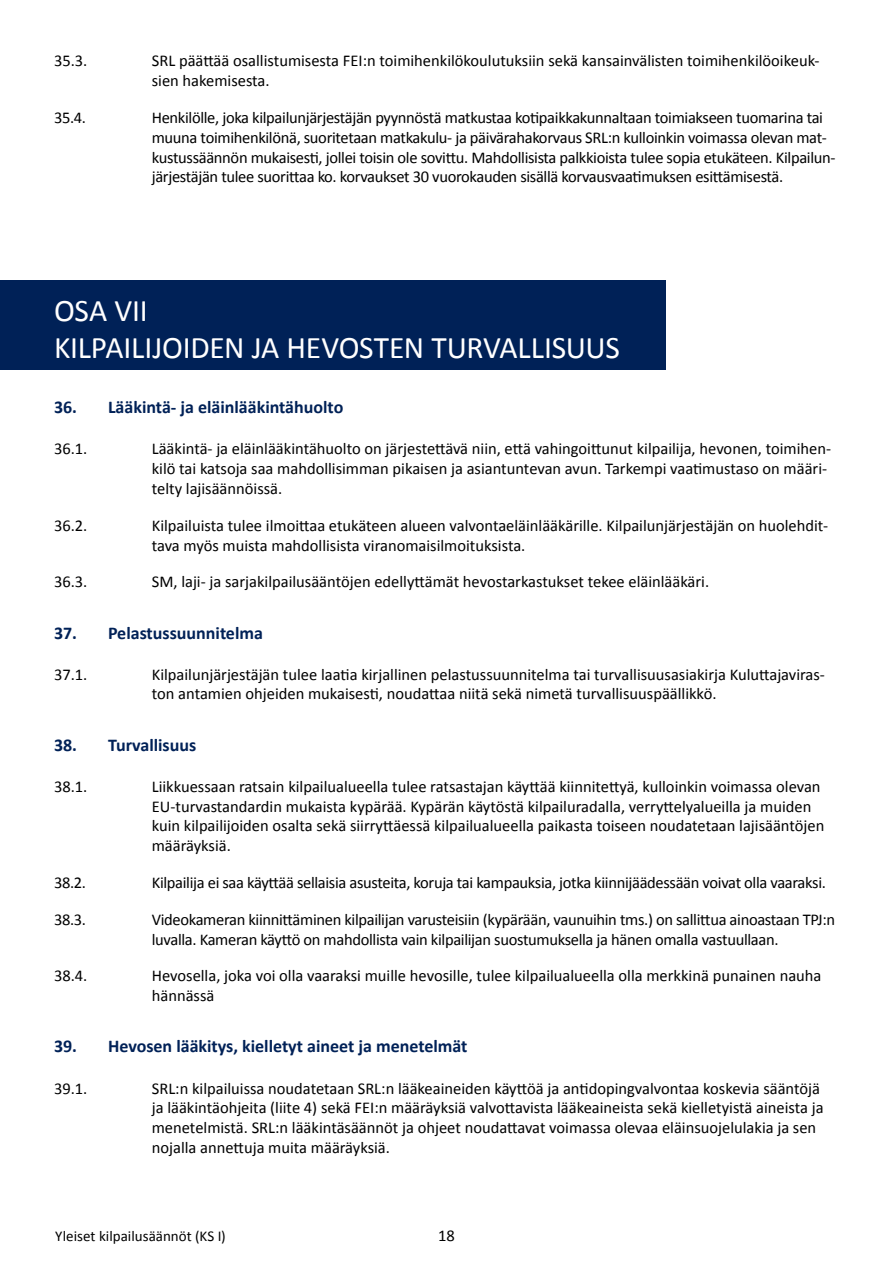
<style>
.page{position:relative;width:893px;height:1263px;background:#fff}
.page>*{position:absolute;margin:0;border:0;box-sizing:border-box;transform-origin:0 0}
.t1{font:31.5px/37.8px "Calibri";letter-spacing:-.01em;color:#fff}
.t2{font:700 18px "Calibri";color:#002157}
.t3{font:16.5px/19.8px "Calibri";color:#000}
.t4{font:16.5px/19.8px "Calibri";letter-spacing:-.02em;color:#000}
.t5{font:15px "Calibri";color:#000}
</style>
<div class="page">
<div style="left:0;top:281px;width:665px;height:89px;background:#002157"></div>
<p class="t3" style="left:54px;top:51px;width:35px">35.3.</p>
<p class="t3" style="left:152px;top:51px;width:669px">SRL päättää osallistumisesta FEI:n toimihenkilökoulutuksiin sekä kansainvälisten toimihenkilöoikeuk&shy;sien hakemisesta.</p>
<p class="t3" style="left:54px;top:108px;width:34px">35.4.</p>
<p class="t4" style="left:152px;top:108px;width:685px">Henkilölle, joka kilpailunjärjestäjän pyynnöstä matkustaa kotipaikkakunnaltaan toimiakseen tuomarina tai muuna toimihenkilönä, suoritetaan matkakulu- ja päivärahakorvaus SRL:n kulloinkin voimassa olevan mat&shy;kustussäännön mukaisesti, jollei toisin ole sovittu. Mahdollisista palkkioista tulee sopia etukäteen. Kilpailun&shy;järjestäjän tulee suorittaa ko. korvaukset 30 vuorokauden sisällä korvausvaatimuksen esittämisestä.</p>
<h1 class="t1" style="left:54px;top:291px;width:567px">OSA VII<br>KILPAILIJOIDEN JA HEVOSTEN TURVALLISUUS</h1>
<p class="t2" style="left:54px;top:396px;width:291px">36. Lääkintä- ja eläinlääkintähuolto</p>
<p class="t3" style="left:54px;top:439px;width:35px">36.1.</p>
<p class="t3" style="left:152px;top:439px;width:681px">Lääkintä- ja eläinlääkintähuolto on järjestettävä niin, että vahingoittunut kilpailija, hevonen, toimihen&shy;kilö tai katsoja saa mahdollisimman pikaisen ja asiantuntevan avun. Tarkempi vaatimustaso on määri&shy;telty lajisäännöissä.</p>
<p class="t3" style="left:54px;top:515px;width:35px">36.2.</p>
<p class="t3" style="left:152px;top:515px;width:678px">Kilpailuista tulee ilmoittaa etukäteen alueen valvontaeläinlääkärille. Kilpailunjärjestäjän on huolehdit&shy;tava myös muista mahdollisista viranomaisilmoituksista.</p>
<p class="t3" style="left:54px;top:572px;width:35px">36.3.</p>
<p class="t3" style="left:152px;top:572px;width:559px">SM, laji- ja sarjakilpailusääntöjen edellyttämät hevostarkastukset tekee eläinlääkäri.</p>
<p class="t2" style="left:54px;top:621px;width:210px">37. Pelastussuunnitelma</p>
<p class="t3" style="left:54px;top:664px;width:35px">37.1.</p>
<p class="t3" style="left:152px;top:664px;width:675px">Kilpailunjärjestäjän tulee laatia kirjallinen pelastussuunnitelma tai turvallisuusasiakirja Kuluttajaviras&shy;ton antamien ohjeiden mukaisesti, noudattaa niitä sekä nimetä turvallisuuspäällikkö.</p>
<p class="t2" style="left:54px;top:733px;width:144px">38. Turvallisuus</p>
<p class="t3" style="left:54px;top:776px;width:35px">38.1.</p>
<p class="t3" style="left:152px;top:776px;width:674px">Liikkuessaan ratsain kilpailualueella tulee ratsastajan käyttää kiinnitettyä, kulloinkin voimassa olevan EU-turvastandardin mukaista kypärää. Kypärän käytöstä kilpailuradalla, verryttelyalueilla ja muiden kuin kilpailijoiden osalta sekä siirryttäessä kilpailualueella paikasta toiseen noudatetaan lajisääntöjen määräyksiä.</p>
<p class="t3" style="left:54px;top:873px;width:34px">38.2.</p>
<p class="t4" style="left:152px;top:873px;width:676px">Kilpailija ei saa käyttää sellaisia asusteita, koruja tai kampauksia, jotka kiinnijäädessään voivat olla vaaraksi.</p>
<p class="t3" style="left:54px;top:909px;width:34px">38.3.</p>
<p class="t4" style="left:152px;top:909px;width:685px">Videokameran kiinnittäminen kilpailijan varusteisiin (kypärään, vaunuihin tms.) on sallittua ainoastaan TPJ:n luvalla. Kameran käyttö on mahdollista vain kilpailijan suostumuksella ja hänen omalla vastuullaan.</p>
<p class="t3" style="left:54px;top:966px;width:35px">38.4.</p>
<p class="t3" style="left:152px;top:966px;width:671px">Hevosella, joka voi olla vaaraksi muille hevosille, tulee kilpailualueella olla merkkinä punainen nauha hännässä</p>
<p class="t2" style="left:54px;top:1035px;width:415px">39. Hevosen lääkitys, kielletyt aineet ja menetelmät</p>
<p class="t3" style="left:54px;top:1078px;width:35px">39.1.</p>
<p class="t3" style="left:152px;top:1078px;width:673px">SRL:n kilpailuissa noudatetaan SRL:n lääkeaineiden käyttöä ja antidopingvalvontaa koskevia sääntöjä ja lääkintäohjeita (liite 4) sekä FEI:n määräyksiä valvottavista lääkeaineista sekä kielletyistä aineista ja menetelmistä. SRL:n lääkintäsäännöt ja ohjeet noudattavat voimassa olevaa eläinsuojelulakia ja sen nojalla annettuja muita määräyksiä.</p>
<p class="t5" style="left:55px;top:1227px;width:172px">Yleiset kilpailusäännöt (KS I)</p>
<p class="t3" style="left:438px;top:1226px;width:18px">18</p>
</div>
